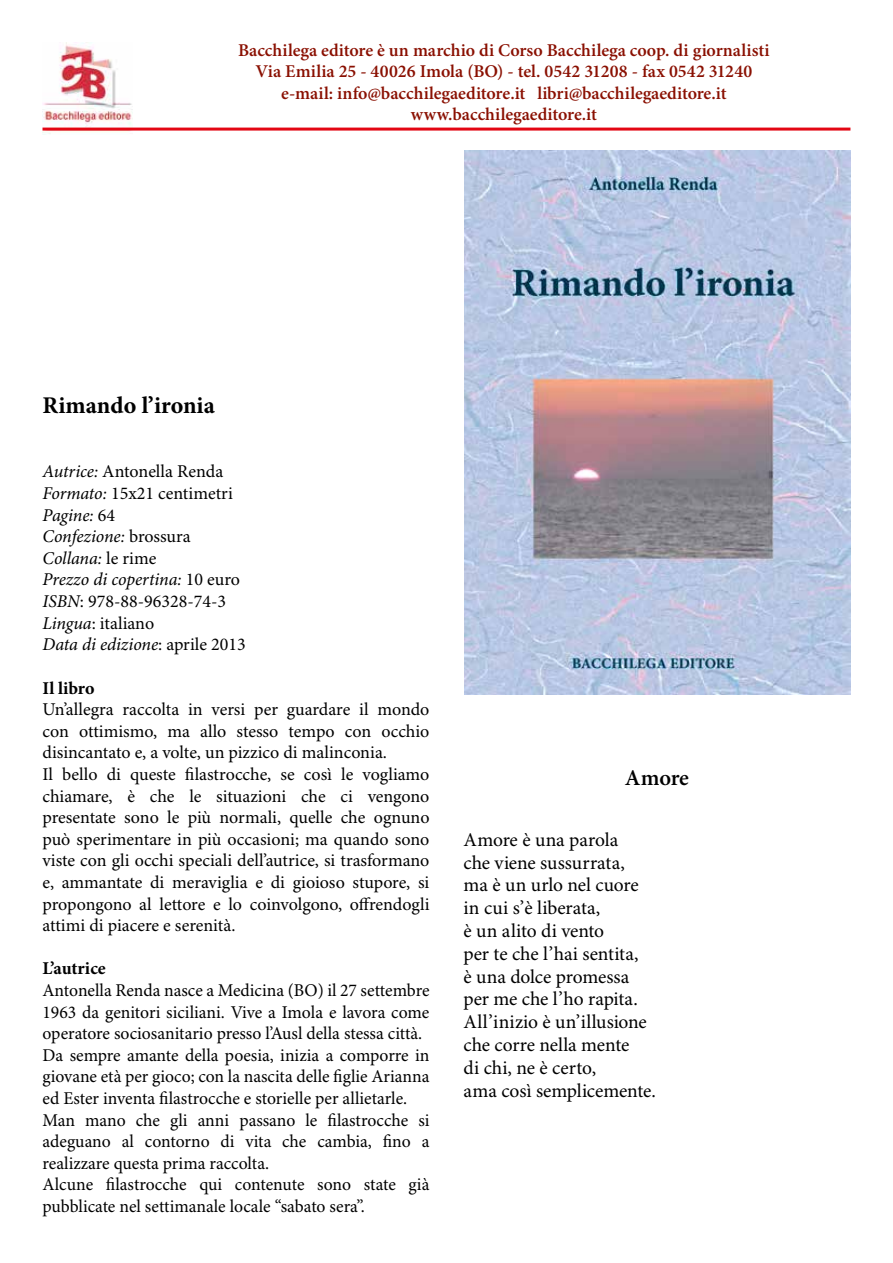
<style>
.page{position:relative;width:893px;height:1263px;background:#fff}
.page>*{position:absolute;margin:0;border:0;box-sizing:border-box;transform-origin:0 0}
.t1{font:700 24px "Minion Pro";color:#000}
.t2{font:600 22.5px "Minion Pro";letter-spacing:-.01em;color:#000}
.t3{font:19.5px/22.8px "Minion Pro";letter-spacing:-.005em;color:#000}
.t4{font:18px/21.6px "Minion Pro";color:#000}
.t5{font:600 18px/21.6px "Minion Pro";color:#8a1002;text-align:center}
.t6{font:700 18px "Minion Pro";letter-spacing:-.005em;color:#000}
.s1{font-style:italic}
</style>
<div class="page">
<img style="left:43px;top:43px;width:90px;height:92px">
<hr style="left:43px;top:128px;width:807px;height:3px;background:#e30613">
<img style="left:464px;top:151px;width:386px;height:544px">
<p class="t5" style="left:238px;top:40px;width:533px">Bacchilega editore è un marchio di Corso Bacchilega coop. di giornalisti Via Emilia 25 - 40026 Imola (BO) - tel. 0542 31208 - fax 0542 31240 e-mail: info@bacchilegaeditore.it libri@bacchilegaeditore.it www.bacchilegaeditore.it</p>
<h1 class="t1" style="left:43px;top:391px;width:174px">Rimando l’ironia</h1>
<p class="t4" style="left:43px;top:462px;width:205px"><span class="s1">Autrice:</span> Antonella Renda<br><span class="s1">Formato:</span> 15x21 centimetri<br><span class="s1">Pagine:</span> 64<br><span class="s1">Confezione:</span> brossura<br><span class="s1">Collana:</span> le rime<br><span class="s1">Prezzo di copertina:</span> 10 euro<br><span class="s1">ISBN</span>: 978-88-96328-74-3<br><span class="s1">Lingua</span>: italiano<br><span class="s1">Data di edizione</span>: aprile 2013</p>
<p class="t6" style="left:43px;top:677px;width:54px">Il libro</p>
<p class="t4" style="left:43px;top:699px;width:388px">Un’allegra raccolta in versi per guardare il mondo con ottimismo, ma allo stesso tempo con occhio disincantato e, a volte, un pizzico di malinconia.<br>Il bello di queste filastrocche, se così le vogliamo chiamare, è che le situazioni che ci vengono presentate sono le più normali, quelle che ognuno può sperimentare in più occasioni; ma quando sono viste con gli occhi speciali dell’autrice, si trasformano e, ammantate di meraviglia e di gioioso stupore, si propongono al lettore e lo coinvolgono, offrendogli attimi di piacere e serenità.</p>
<p class="t6" style="left:43px;top:958px;width:65px">L’autrice</p>
<p class="t4" style="left:43px;top:980px;width:388px">Antonella Renda nasce a Medicina (BO) il 27 settembre 1963 da genitori siciliani. Vive a Imola e lavora come operatore sociosanitario presso l’Ausl della stessa città.<br>Da sempre amante della poesia, inizia a comporre in giovane età per gioco; con la nascita delle figlie Arianna ed Ester inventa filastrocche e storielle per allietarle.<br>Man mano che gli anni passano le filastrocche si adeguano al contorno di vita che cambia, fino a realizzare questa prima raccolta.<br>Alcune filastrocche qui contenute sono state già pubblicate nel settimanale locale “sabato sera”.</p>
<p class="t2" style="left:625px;top:764px;width:66px">Amore</p>
<p class="t3" style="left:463px;top:829px;width:194px">Amore è una parola<br>che viene sussurrata,<br>ma è un urlo nel cuore in cui s’è liberata,<br>è un alito di vento<br>per te che l’hai sentita,<br>è una dolce promessa per me che l’ho rapita.<br>All’inizio è un’illusione che corre nella mente<br>di chi, ne è certo,<br>ama così semplicemente.</p>
</div>
